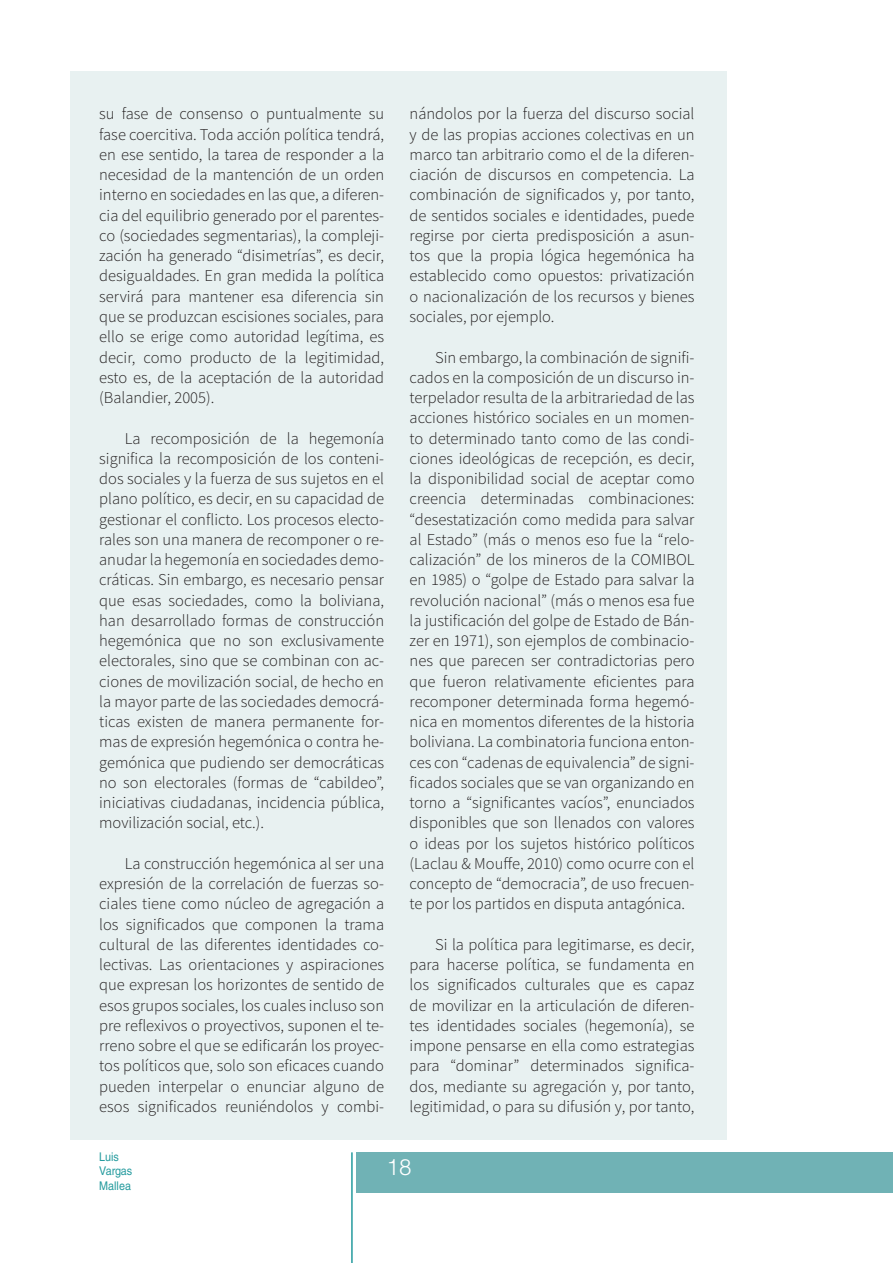
<style>
.page{position:relative;width:893px;height:1263px;background:#fff}
.page>*{position:absolute;margin:0;border:0;box-sizing:border-box;transform-origin:0 0}
.t1{font:300 22.5px "Helvetica LT Std";color:#fff}
.TXXXX_1{font:300 16.5px/20.2px "Source Sans Pro";color:#231f20;text-align:justify}
.t2{font:12px/14.4px "Helvetica LT Std";color:#259b9e;scale:.9 1}
</style>
<div class="page">
<div style="left:356px;top:1152px;width:537px;height:41px;background:#70b2b5"></div>
<hr style="left:351px;top:1152px;width:2px;height:111px;background:#259b9e">
<div style="left:70px;top:71px;width:657px;height:1069px;background:#e8f1f1"></div>
<p class="TXXXX_1" style="left:99px;top:104px;width:286px">su fase de consenso o puntualmente su fase coercitiva. Toda acción política tendrá, en ese sentido, la tarea de responder a la necesidad de la mantención de un orden interno en sociedades en las que, a diferen&shy;cia del equilibrio generado por el parentes&shy;co (sociedades segmentarias), la compleji&shy;zación ha generado “disimetrías”, es decir, desigualdades. En gran medida la política servirá para mantener esa diferencia sin que se produzcan escisiones sociales, para ello se erige como autoridad legítima, es decir, como producto de la legitimidad, esto es, de la aceptación de la autoridad (Balandier, 2005).</p>
<p class="TXXXX_1" style="left:99px;top:428px;width:286px;text-indent:26px">La recomposición de la hegemonía significa la recomposición de los conteni&shy;dos sociales y la fuerza de sus sujetos en el plano político, es decir, en su capacidad de gestionar el conflicto. Los procesos electo&shy;rales son una manera de recomponer o re&shy;anudar la hegemonía en sociedades demo&shy;cráticas. Sin embargo, es necesario pensar que esas sociedades, como la boliviana, han desarrollado formas de construcción hegemónica que no son exclusivamente electorales, sino que se combinan con ac&shy;ciones de movilización social, de hecho en la mayor parte de las sociedades democrá&shy;ticas existen de manera permanente for&shy;mas de expresión hegemónica o contra he&shy;gemónica que pudiendo ser democráticas no son electorales (formas de “cabildeo”, iniciativas ciudadanas, incidencia pública, movilización social, etc.).</p>
<p class="TXXXX_1" style="left:99px;top:853px;width:286px;text-indent:26px">La construcción hegemónica al ser una expresión de la correlación de fuerzas so&shy;ciales tiene como núcleo de agregación a los significados que componen la trama cultural de las diferentes identidades co&shy;lectivas. Las orientaciones y aspiraciones que expresan los horizontes de sentido de esos grupos sociales, los cuales incluso son pre reflexivos o proyectivos, suponen el te&shy;rreno sobre el que se edificarán los proyec&shy;tos políticos que, solo son eficaces cuando pueden interpelar o enunciar alguno de esos significados reuniéndolos y combi-</p>
<p class="TXXXX_1" style="left:410px;top:104px;width:286px">nándolos por la fuerza del discurso social y de las propias acciones colectivas en un marco tan arbitrario como el de la diferen&shy;ciación de discursos en competencia. La combinación de significados y, por tanto, de sentidos sociales e identidades, puede regirse por cierta predisposición a asun&shy;tos que la propia lógica hegemónica ha establecido como opuestos: privatización o nacionalización de los recursos y bienes sociales, por ejemplo.</p>
<p class="TXXXX_1" style="left:410px;top:347px;width:286px;text-indent:26px">Sin embargo, la combinación de signifi&shy;cados en la composición de un discurso in&shy;terpelador resulta de la arbitrariedad de las acciones histórico sociales en un momen&shy;to determinado tanto como de las condi&shy;ciones ideológicas de recepción, es decir, la disponibilidad social de aceptar como creencia determinadas combinaciones: “desestatización como medida para salvar al Estado” (más o menos eso fue la “relo&shy;calización” de los mineros de la COMIBOL en 1985) o “golpe de Estado para salvar la revolución nacional” (más o menos esa fue la justificación del golpe de Estado de Bán&shy;zer en 1971), son ejemplos de combinacio&shy;nes que parecen ser contradictorias pero que fueron relativamente eficientes para recomponer determinada forma hegemó&shy;nica en momentos diferentes de la historia boliviana. La combinatoria funciona enton&shy;ces con “cadenas de equivalencia” de signi&shy;ficados sociales que se van organizando en torno a “significantes vacíos”, enunciados disponibles que son llenados con valores o ideas por los sujetos histórico políticos (Laclau &amp; Mouffe, 2010) como ocurre con el concepto de “democracia”, de uso frecuen&shy;te por los partidos en disputa antagónica.</p>
<p class="TXXXX_1" style="left:410px;top:934px;width:286px;text-indent:26px">Si la política para legitimarse, es decir, para hacerse política, se fundamenta en los significados culturales que es capaz de movilizar en la articulación de diferen&shy;tes identidades sociales (hegemonía), se impone pensarse en ella como estrategias para “dominar” determinados significa&shy;dos, mediante su agregación y, por tanto, legitimidad, o para su difusión y, por tanto,</p>
<p class="t2" style="left:99px;top:1149px;width:38px">Luis<br>Vargas<br>Mallea</p>
<h1 class="t1" style="left:386px;top:1153px;width:27px">18</h1>
</div>
